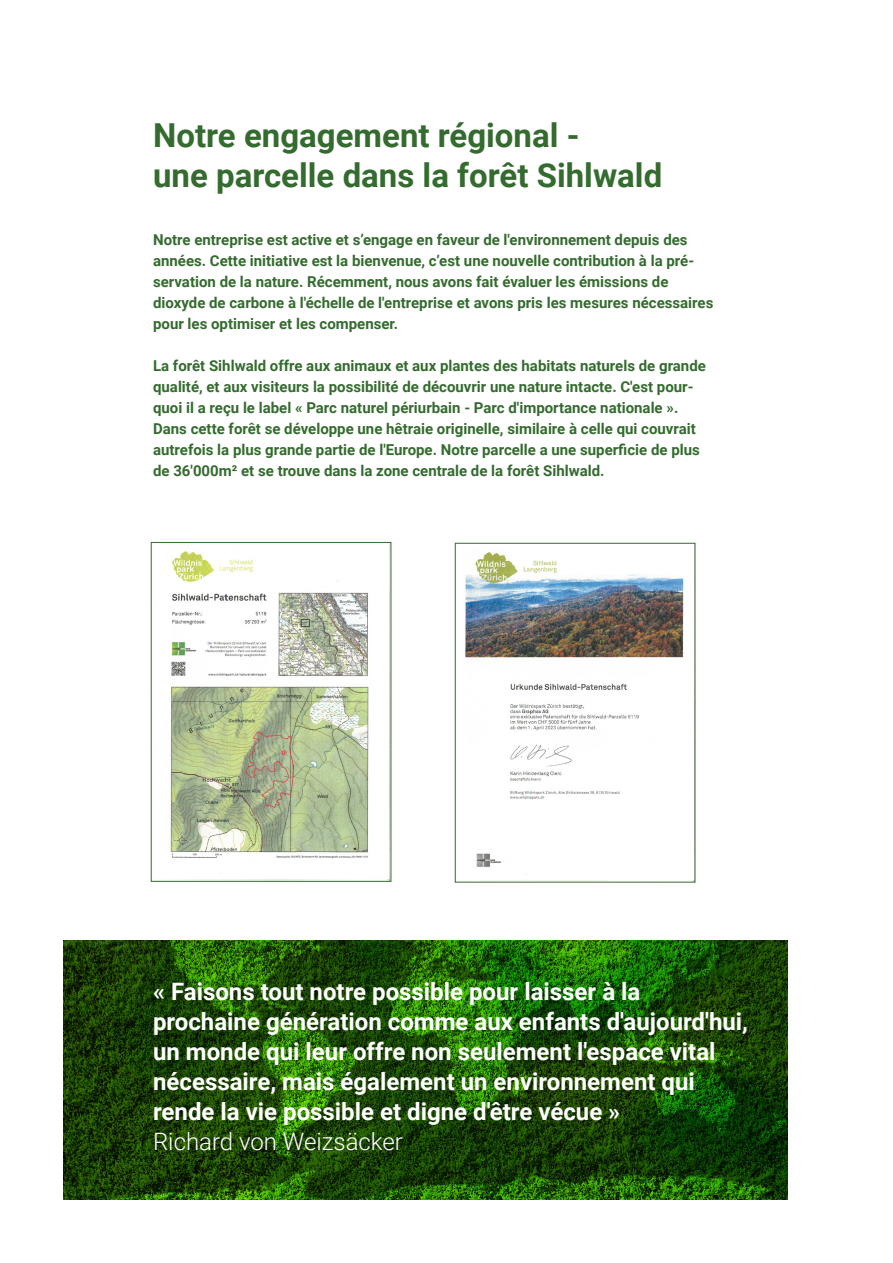
<style>
.page{position:relative;width:893px;height:1263px;background:#fff}
.page>*{position:absolute;margin:0;border:0;box-sizing:border-box;transform-origin:0 0}
.t1{font:700 33px/39.6px "Roboto";color:#346b2e}
.t2{font:700 24px/30px "Roboto";color:#fff}
.t3{font:300 24px "Roboto";color:#fff}
.t4{font:700 15px/21px "Roboto";color:#346b2e}
</style>
<div class="page">
<img style="left:64px;top:941px;width:723px;height:258px">
<img style="left:170px;top:551px;width:199px;height:323px">
<div style="left:151px;top:542px;width:240px;height:339px;border:1px solid #346b2e"></div>
<img style="left:465px;top:552px;width:219px;height:323px">
<div style="left:455px;top:543px;width:240px;height:339px;border:1px solid #346b2e"></div>
<h1 class="t1" style="left:153px;top:114px;width:511px">Notre engagement régional -<br>une parcelle dans la forêt Sihlwald</h1>
<p class="t4" style="left:153px;top:229px;width:562px">Notre entreprise est active et s’engage en faveur de l'environnement depuis des années. Cette initiative est la bienvenue, c’est une nouvelle contribution à la pré&shy;servation de la nature. Récemment, nous avons fait évaluer les émissions de dioxyde de carbone à l'échelle de l'entreprise et avons pris les mesures nécessaires pour les optimiser et les compenser.</p>
<p class="t4" style="left:153px;top:355px;width:554px">La forêt Sihlwald offre aux animaux et aux plantes des habitats naturels de grande qualité, et aux visiteurs la possibilité de découvrir une nature intacte. C'est pour&shy;quoi il a reçu le label « Parc naturel périurbain - Parc d'importance nationale ».<br>Dans cette forêt se développe une hêtraie originelle, similaire à celle qui couvrait autrefois la plus grande partie de l'Europe. Notre parcelle a une superficie de plus de 36'000m² et se trouve dans la zone centrale de la forêt Sihlwald.</p>
<p class="t2" style="left:153px;top:976px;width:596px">« Faisons tout notre possible pour laisser à la prochaine génération comme aux enfants d'aujourd'hui, un monde qui leur offre non seulement l'espace vital nécessaire, mais également un environnement qui rende la vie possible et digne d'être vécue »</p>
<h2 class="t3" style="left:153px;top:1125px;width:251px">Richard von Weizsäcker</h2>
</div>
